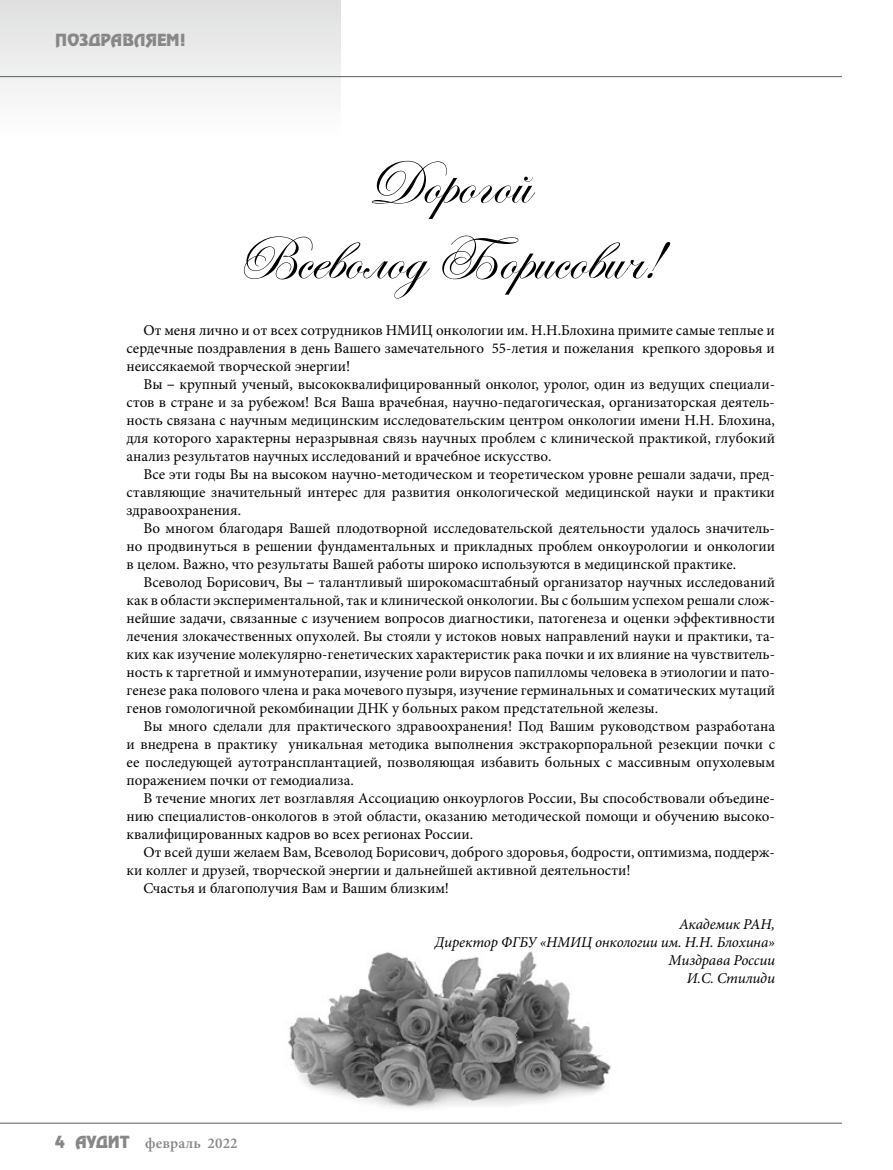
<style>
.page{position:relative;width:893px;height:1170px;background:#fff}
.page>*{position:absolute;margin:0;border:0;box-sizing:border-box;transform-origin:0 0}
.t1{font:63px/75.6px "Eseninscript One";color:#000;text-align:center}
.t2{font:15px/18px "Minion Pro";color:#000;text-align:justify}
.t3{font:italic 15px/18px "Minion Pro";letter-spacing:-.01em;color:#000;text-align:right}
.t4{font:600 15px "Minion Pro";letter-spacing:.01em;color:#868786}
.t5{font:15px "AG Zeppelin C";letter-spacing:.01em;color:#868786}
.s1{font-family:"Myriad Pro"}
.s2{font-family:"AG Zeppelin C";font-weight:400}
</style>
<div class="page">
<div style="left:0;top:0;width:340px;height:138px;background:linear-gradient(to bottom,#dfdfdf,#fff)"></div>
<hr style="left:0;top:76px;width:842px;height:1px;background:#6e6e6e">
<hr style="left:0;top:1122px;width:842px;height:1px;background:#6e6e6e">
<img style="left:288px;top:951px;width:323px;height:158px">
<p class="t5" style="left:55px;top:31px;width:132px">ПОЗДРАВЛЯЕМ!</p>
<h1 class="t1" style="left:237px;top:150px;width:425px">Дорогой<br>Всеволод Борисович!</h1>
<p class="t2" style="left:126px;top:321px;width:650px;text-indent:17px">От меня лично и от всех сотрудников НМИЦ онкологии им. Н.Н.Блохина примите самые теплые и сердечные поздравления в день Вашего замечательного 55-летия и пожелания крепкого здоровья и неиссякаемой творческой энергии!</p>
<p class="t2" style="left:126px;top:375px;width:650px;text-indent:17px">Вы <span class="s1">–</span> крупный ученый, высококвалифицированный онколог, уролог, один из ведущих специали&shy;стов в стране и за рубежом! Вся Ваша врачебная, научно-педагогическая, организаторская деятель&shy;ность связана с научным медицинским исследовательским центром онкологии имени Н.Н. Блохина, для которого характерны неразрывная связь научных проблем с клинической практикой, глубокий анализ результатов научных исследований и врачебное искусство.</p>
<p class="t2" style="left:126px;top:465px;width:650px;text-indent:17px">Все эти годы Вы на высоком научно-методическом и теоретическом уровне решали задачи, пред&shy;ставляющие значительный интерес для развития онкологической медицинской науки и практики здравоохранения.</p>
<p class="t2" style="left:126px;top:519px;width:650px;text-indent:17px">Во многом благодаря Вашей плодотворной исследовательской деятельности удалось значитель&shy;но продвинуться в решении фундаментальных и прикладных проблем онкоурологии и онкологии в целом. Важно, что результаты Вашей работы широко используются в медицинской практике.</p>
<p class="t2" style="left:126px;top:573px;width:650px;text-indent:17px">Всеволод Борисович, Вы <span class="s1">–</span> талантливый широкомасштабный организатор научных исследований как в области экспериментальной, так и клинической онкологии. Вы с большим успехом решали слож&shy;нейшие задачи, связанные с изучением вопросов диагностики, патогенеза и оценки эффективности лечения злокачественных опухолей. Вы стояли у истоков новых направлений науки и практики, та&shy;ких как изучение молекулярно-генетических характеристик рака почки и их влияние на чувствитель&shy;ность к таргетной и иммунотерапии, изучение роли вирусов папилломы человека в этиологии и пато&shy;генезе рака полового члена и рака мочевого пузыря, изучение герминальных и соматических мутаций генов гомологичной рекомбинации ДНК у больных раком предстательной железы.</p>
<p class="t2" style="left:126px;top:717px;width:650px;text-indent:17px">Вы много сделали для практического здравоохранения! Под Вашим руководством разработана и внедрена в практику уникальная методика выполнения экстракорпоральной резекции почки с ее последующей аутотрансплантацией, позволяющая избавить больных с массивным опухолевым поражением почки от гемодиализа.</p>
<p class="t2" style="left:126px;top:789px;width:650px;text-indent:17px">В течение многих лет возглавляя Ассоциацию онкоурлогов России, Вы способствовали объедине&shy;нию специалистов-онкологов в этой области, оказанию методической помощи и обучению высоко&shy;квалифицированных кадров во всех регионах России.</p>
<p class="t2" style="left:144px;top:843px;width:633px">От всей души желаем Вам, Всеволод Борисович, доброго здоровья, бодрости, оптимизма, поддерж-</p>
<p class="t2" style="left:126px;top:861px;width:506px">ки коллег и друзей, творческой энергии и дальнейшей активной деятельности!</p>
<p class="t2" style="left:144px;top:879px;width:307px">Счастья и благополучия Вам и Вашим близким!</p>
<p class="t3" style="left:435px;top:915px;width:342px">Академик РАН,<br>Директор ФГБУ «НМИЦ онкологии им. Н.Н. Блохина»<br>Миздрава России<br>И.С. Стилиди</p>
<p class="t4" style="left:55px;top:1133px;width:184px"><span class="s2">4 АУДИТ</span> февраль 2022</p>
</div>
